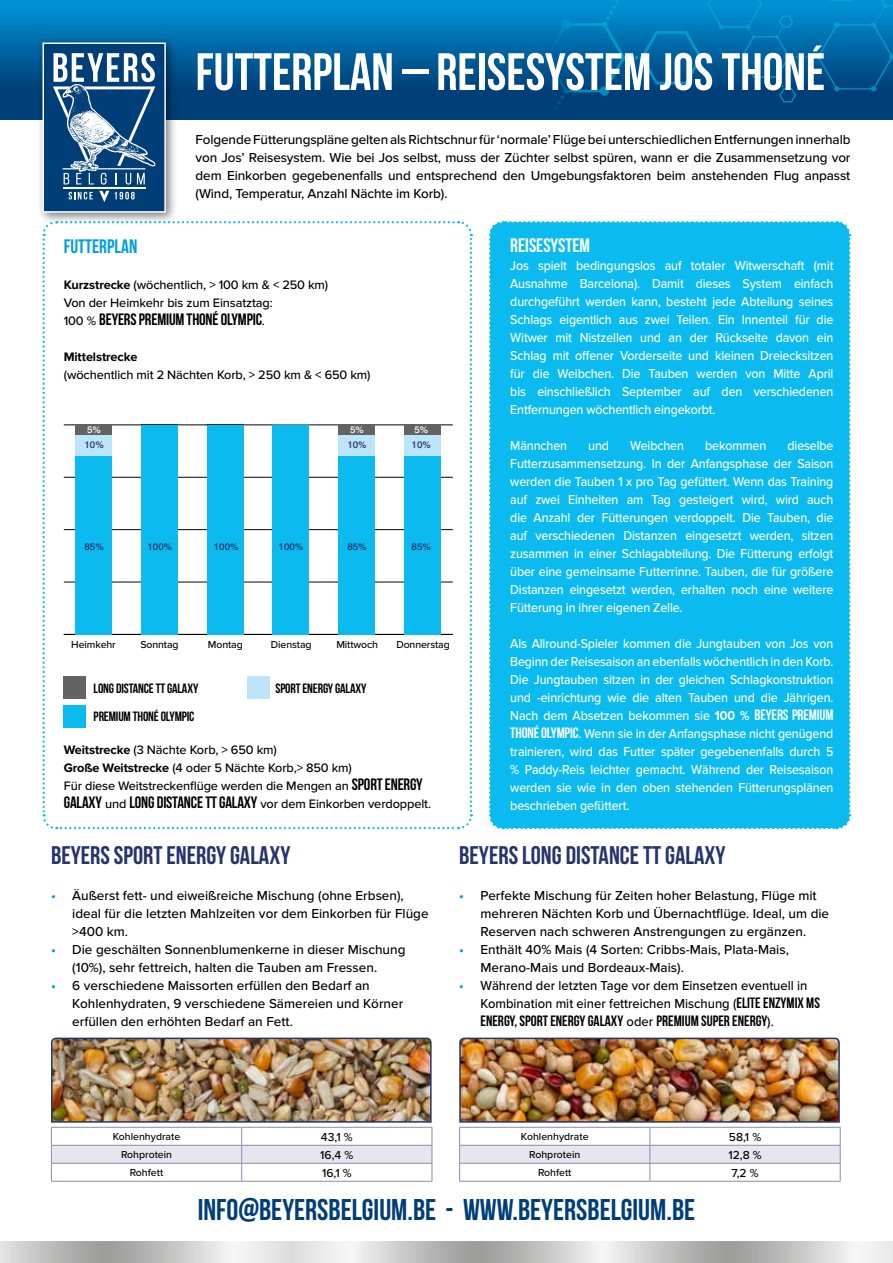
<style>
.page{position:relative;width:893px;height:1263px;background:#fff}
.page>*{position:absolute;margin:0;border:0;box-sizing:border-box;transform-origin:0 0}
.t1{font:52.5px "Bebas Neue";color:#fff}
.t2{font:30px "Bebas Neue";color:#003e78}
.t3{font:700 25.5px "Bebas Neue";color:#25346d}
.t4{font:700 19.5px "Bebas Neue";color:#fff}
.t5{font:700 19.5px "Bebas Neue";color:#009fe3}
.t6{font:700 16.5px "Bebas Neue";letter-spacing:-.01em;color:#000}
.t7{font:700 15px "Bebas Neue";color:#000}
.t8{font:500 13.5px/18px "Proxima Nova";letter-spacing:-.01em;color:#fff;text-align:justify;scale:.92 1}
.t9{font:500 13.5px/18px "Proxima Nova";color:#000}
.t10{font:500 13.5px/18px "Proxima Nova";color:#000;scale:.96 1}
.t11{font:700 13.5px "Bebas Neue";letter-spacing:-.01em;color:#000}
.t12{font:500 12.75px/18px "Proxima Nova";letter-spacing:-.01em;color:#000}
.t13{font:700 12.75px "Proxima Nova";letter-spacing:-.01em;color:#000}
.t14{font:500 12px "Proxima Nova";color:#000}
.t15{font:500 10.5px "Proxima Nova";color:#000}
.t16{font:500 9.6px "Swiss 721 BT";color:#25346d}
.t17{font:500 9.6px "Swiss 721 BT";color:#fff}
.s1{font-weight:700}
.s2{font-family:"Proxima Nova";font-weight:500;font-size:12.75px}
.s3{font-family:"Bebas Neue";font-weight:700;font-size:16.5px}
.s4{font-weight:400}
.s5{font-weight:700;color:#009fe3}
.s6{font-family:"Bebas Neue";font-weight:700;font-size:15px}
.s7{font-family:"Proxima Nova";font-weight:500;font-size:13.5px}
</style>
<div class="page">
<svg style="left:0;top:0;width:893px;height:119px;background:#00629f"></svg>
<svg style="left:544px;top:0;width:349px;height:115px;background:#00639f"></svg>
<div style="left:489px;top:221px;width:363px;height:609px;background:#0bbbef"></div>
<svg style="left:42px;top:221px;width:431px;height:609px"></svg>
<svg style="left:64px;top:424px;width:389px;height:211px"></svg>
<div style="left:75px;top:425px;width:37px;height:10px;background:#646363"></div>
<div style="left:338px;top:425px;width:37px;height:10px;background:#646363"></div>
<div style="left:404px;top:425px;width:37px;height:10px;background:#646363"></div>
<div style="left:75px;top:435px;width:37px;height:21px;background:#bce4fa"></div>
<div style="left:338px;top:435px;width:37px;height:21px;background:#bce4fa"></div>
<div style="left:404px;top:435px;width:37px;height:21px;background:#bce4fa"></div>
<div style="left:75px;top:456px;width:37px;height:178px;background:#0bbbef"></div>
<div style="left:141px;top:425px;width:37px;height:209px;background:#0bbbef"></div>
<div style="left:207px;top:425px;width:36px;height:209px;background:#0bbbef"></div>
<div style="left:272px;top:425px;width:37px;height:209px;background:#0bbbef"></div>
<div style="left:338px;top:456px;width:37px;height:178px;background:#0bbbef"></div>
<div style="left:404px;top:456px;width:37px;height:178px;background:#0bbbef"></div>
<div style="left:247px;top:676px;width:22px;height:22px;background:#bce4fa"></div>
<div style="left:63px;top:676px;width:22px;height:22px;background:#646363"></div>
<div style="left:63px;top:705px;width:22px;height:22px;background:#0bbbef"></div>
<img style="left:50px;top:1037px;width:383px;height:144px">
<hr style="left:51px;top:1181px;width:191px;height:1px;background:#8c89ad">
<hr style="left:242px;top:1181px;width:190px;height:1px;background:#8c89ad">
<img style="left:459px;top:1037px;width:382px;height:144px">
<hr style="left:459px;top:1181px;width:191px;height:1px;background:#8c89ad">
<hr style="left:650px;top:1181px;width:191px;height:1px;background:#8c89ad">
<svg style="left:291px;top:1242px;width:308px;height:21px;background:#cbcbcb"></svg>
<svg style="left:0;top:1242px;width:291px;height:21px;background:#c9c9c9"></svg>
<svg style="left:607px;top:1242px;width:286px;height:21px;background:#c9c9c9"></svg>
<div style="left:37px;top:37px;width:141px;height:187px;background:#000;opacity:.5"></div>
<svg style="left:42px;top:42px;width:125px;height:171px;background:#406e99"></svg>
<h1 class="t1" style="left:196px;top:43px;width:631px">FUTTERPLAN – REISESYSTEM JOS THONÉ</h1>
<p class="t9" style="left:196px;top:131px;width:656px;text-align:justify">Folgende Fütterungspläne gelten als Richtschnur für ‘normale’ Flüge bei unterschiedlichen Entfernungen innerhalb von Jos’ Reisesystem. Wie bei Jos selbst, muss der Züchter selbst spüren, wann er die Zusammensetzung vor dem Einkorben gegebenenfalls und entsprechend den Umgebungsfaktoren beim anstehenden Flug anpasst (Wind, Temperatur, Anzahl Nächte im Korb).</p>
<h3 class="t5" style="left:64px;top:235px;width:75px">FUTTERPLAN</h3>
<p class="t12" style="left:64px;top:276px;width:266px"><span class="s1">Kurzstrecke</span> (wöchentlich, &gt; 100 km &amp; &lt; 250 km)<br>Von der Heimkehr bis zum Einsatztag:</p>
<p class="t6" style="left:64px;top:310px;width:203px"><span class="s2">100 %</span> BEYERS PREMIUM THONÉ OLYMPIC<span class="s2">.</span></p>
<p class="t13" style="left:64px;top:349px;width:75px">Mittelstrecke</p>
<p class="t12" style="left:64px;top:366px;width:308px">(wöchentlich mit 2 Nächten Korb, &gt; 250 km &amp; &lt; 650 km)</p>
<p class="t17" style="left:87px;top:424px;width:15px">5%</p>
<p class="t17" style="left:350px;top:424px;width:15px">5%</p>
<p class="t17" style="left:414px;top:424px;width:15px">5%</p>
<p class="t16" style="left:84px;top:439px;width:21px">10%</p>
<p class="t16" style="left:347px;top:439px;width:21px">10%</p>
<p class="t16" style="left:412px;top:439px;width:21px">10%</p>
<p class="t16" style="left:84px;top:541px;width:21px">85%</p>
<p class="t16" style="left:147px;top:541px;width:26px">100%</p>
<p class="t16" style="left:214px;top:541px;width:26px">100%</p>
<p class="t16" style="left:279px;top:541px;width:26px">100%</p>
<p class="t16" style="left:347px;top:541px;width:21px">85%</p>
<p class="t16" style="left:412px;top:541px;width:21px">85%</p>
<p class="t15" style="left:71px;top:638px;width:46px">Heimkehr</p>
<p class="t15" style="left:140px;top:638px;width:40px">Sonntag</p>
<p class="t15" style="left:208px;top:638px;width:36px">Montag</p>
<p class="t15" style="left:271px;top:638px;width:42px">Dienstag</p>
<p class="t15" style="left:336px;top:638px;width:43px">Mittwoch</p>
<p class="t15" style="left:396px;top:638px;width:55px">Donnerstag</p>
<p class="t11" style="left:94px;top:680px;width:106px">LONG DISTANCE TT GALAXY</p>
<p class="t11" style="left:275px;top:680px;width:92px">SPORT ENERGY GALAXY</p>
<p class="t11" style="left:94px;top:709px;width:102px">PREMIUM THONÉ OLYMPIC</p>
<p class="t12" style="left:64px;top:741px;width:369px"><span class="s1">Weitstrecke</span> (3 Nächte Korb, &gt; 650 km)<br><span class="s1">Große Weitstrecke</span> (4 oder 5 Nächte Korb,&gt; 850 km)<br>Für diese Weitstreckenflüge werden die Mengen an <span class="s3">SPORT ENERGY GALAXY</span> und <span class="s3">LONG DISTANCE TT GALAXY</span> vor dem Einkorben verdoppelt.</p>
<h3 class="t3" style="left:51px;top:841px;width:241px"><span class="s4">BEYERS</span> SPORT ENERGY GALAXY</h3>
<p class="t9" style="left:72px;top:887px;width:358px;text-indent:-21px"><span class="s5">•</span> Äußerst fett- und eiweißreiche Mischung (ohne Erbsen), ideal für die letzten Mahlzeiten vor dem Einkorben für Flüge &gt;400 km.</p>
<p class="t9" style="left:51px;top:941px;width:356px;text-align:center"><span class="s5">•</span> Die geschälten Sonnenblumenkerne in dieser Mischung (10%), sehr fettreich, halten die Tauben am Fressen.</p>
<p class="t9" style="left:72px;top:977px;width:332px;text-indent:-21px"><span class="s5">•</span> 6 verschiedene Maissorten erfüllen den Bedarf an<br>Kohlenhydraten, 9 verschiedene Sämereien und Körner erfüllen den erhöhten Bedarf an Fett.</p>
<h3 class="t4" style="left:510px;top:235px;width:81px">REISESYSTEM</h3>
<p class="t8" style="left:510px;top:257px;width:353px">Jos spielt bedingungslos auf totaler Witwerschaft (mit Ausnahme Barcelona). Damit dieses System einfach durchgeführt werden kann, besteht jede Abteilung seines Schlags eigentlich aus zwei Teilen. Ein Innenteil für die Witwer mit Nistzellen und an der Rückseite davon ein Schlag mit offener Vorderseite und kleinen Dreiecksitzen für die Weibchen. Die Tauben werden von Mitte April bis einschließlich September auf den verschiedenen Entfernungen wöchentlich eingekorbt.</p>
<p class="t8" style="left:510px;top:437px;width:63px">Männchen</p>
<p class="t8" style="left:588px;top:437px;width:24px">und</p>
<p class="t8" style="left:630px;top:437px;width:60px">Weibchen</p>
<p class="t8" style="left:705px;top:437px;width:68px">bekommen</p>
<p class="t8" style="left:510px;top:437px;width:353px;text-indent:277px">dieselbe Futterzusammensetzung. In der Anfangsphase der Saison werden die Tauben 1 x pro Tag gefüttert. Wenn das Training auf zwei Einheiten am Tag gesteigert wird, wird auch die Anzahl der Fütterungen verdoppelt. Die Tauben, die auf verschiedenen Distanzen eingesetzt werden, sitzen zusammen in einer Schlagabteilung. Die Fütterung erfolgt über eine gemeinsame Futterrinne. Tauben, die für größere Distanzen eingesetzt werden, erhalten noch eine weitere Fütterung in ihrer eigenen Zelle.</p>
<p class="t8" style="left:510px;top:635px;width:353px">Als Allround-Spieler kommen die Jungtauben von Jos von Beginn der Reisesaison an ebenfalls wöchentlich in den Korb.<br>Die Jungtauben sitzen in der gleichen Schlagkonstruktion und -einrichtung wie die alten Tauben und die Jährigen.<br>Nach dem Absetzen bekommen sie <span class="s1">100 %</span> <span class="s6">BEYERS PREMIUM THONÉ OLYMPIC</span>. Wenn sie in der Anfangsphase nicht genügend trainieren, wird das Futter später gegebenenfalls durch 5 % Paddy-Reis leichter gemacht. Während der Reisesaison werden sie wie in den oben stehenden Fütterungsplänen beschrieben gefüttert.</p>
<h3 class="t3" style="left:459px;top:841px;width:268px"><span class="s4">BEYERS</span> LONG DISTANCE TT GALAXY</h3>
<p class="t9" style="left:480px;top:887px;width:350px;text-indent:-21px"><span class="s5">•</span> Perfekte Mischung für Zeiten hoher Belastung, Flüge mit mehreren Nächten Korb und Übernachtflüge. Ideal, um die<br>Reserven nach schweren Anstrengungen zu ergänzen.</p>
<p class="t9" style="left:480px;top:941px;width:310px;text-indent:-21px"><span class="s5">•</span> Enthält 40% Mais (4 Sorten: Cribbs-Mais, Plata-Mais,<br>Merano-Mais und Bordeaux-Mais).</p>
<p class="t10" style="left:480px;top:977px;width:355px;text-indent:-21px"><span class="s5">•</span> Während der letzten Tage vor dem Einsetzen eventuell in<br>Kombination mit einer fettreichen Mischung (<span class="s6">ELITE ENZYMIX MS</span></p>
<p class="t7" style="left:480px;top:1013px;width:295px">ENERGY, SPORT ENERGY GALAXY <span class="s7">oder</span> PREMIUM SUPER ENERGY<span class="s7">).</span></p>
<p class="t15" style="left:113px;top:1130px;width:69px">Kohlenhydrate</p>
<p class="t14" style="left:321px;top:1130px;width:33px">43,1 %</p>
<p class="t15" style="left:121px;top:1148px;width:53px">Rohprotein</p>
<p class="t14" style="left:320px;top:1148px;width:35px">16,4 %</p>
<p class="t15" style="left:130px;top:1166px;width:35px">Rohfett</p>
<p class="t14" style="left:322px;top:1166px;width:31px">16,1 %</p>
<p class="t15" style="left:521px;top:1130px;width:69px">Kohlenhydrate</p>
<p class="t14" style="left:729px;top:1130px;width:34px">58,1 %</p>
<p class="t15" style="left:529px;top:1148px;width:53px">Rohprotein</p>
<p class="t14" style="left:728px;top:1148px;width:35px">12,8 %</p>
<p class="t15" style="left:538px;top:1166px;width:35px">Rohfett</p>
<p class="t14" style="left:731px;top:1166px;width:29px">7,2 %</p>
<h2 class="t2" style="left:198px;top:1193px;width:499px">INFO@BEYERSBELGIUM.BE - WWW.BEYERSBELGIUM.BE</h2>
</div>
